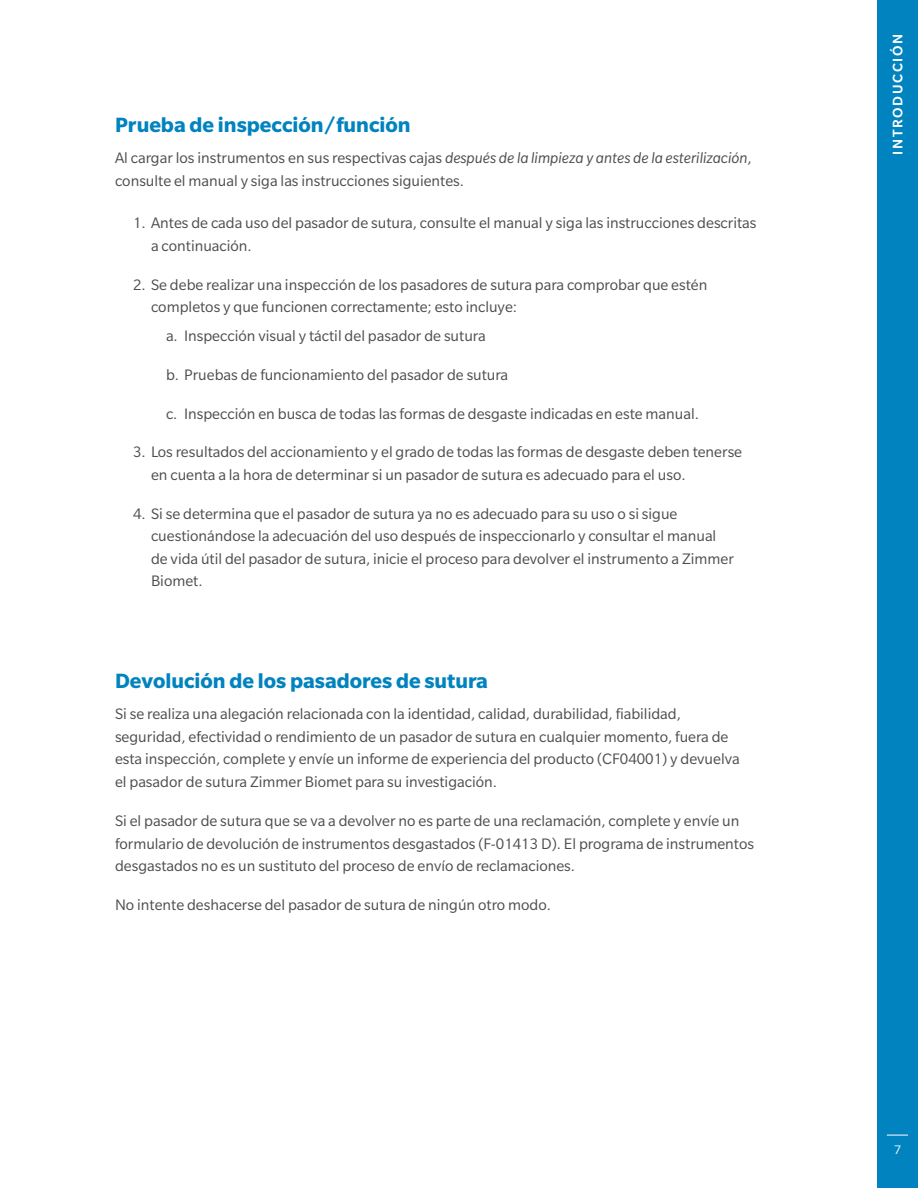
<style>
.page{position:relative;width:918px;height:1188px;background:#fff}
.page>*{position:absolute;margin:0;border:0;box-sizing:border-box;transform-origin:0 0}
.t1{font:700 22.5px "Slate Pro";color:#0083bf}
.t2{font:16.5px/22.5px "Slate Pro";color:#4d4d4f}
.t3{font:500 15px "Slate Pro";letter-spacing:.11em;color:#fff}
.t4{font:13.5px "Slate Pro";color:#fff}
.s1{font-style:italic}
</style>
<div class="page">
<div style="left:877px;top:0;width:41px;height:1188px;background:#0083bf"></div>
<svg style="left:887px;top:1135px;width:21px;height:1px"></svg>
<h1 class="t1" style="left:115px;top:112px;width:297px">Prueba de inspección/función</h1>
<p class="t2" style="left:115px;top:147px;width:638px">Al cargar los instrumentos en sus respectivas cajas <span class="s1">después de la limpieza y antes de la esterilización</span>, consulte el manual y siga las instrucciones siguientes.</p>
<p class="t2" style="left:151px;top:212px;width:607px;text-indent:-18px">1. Antes de cada uso del pasador de sutura, consulte el manual y siga las instrucciones descritas a continuación.</p>
<p class="t2" style="left:151px;top:273px;width:558px;text-indent:-18px">2. Se debe realizar una inspección de los pasadores de sutura para comprobar que estén completos y que funcionen correctamente; esto incluye:</p>
<p class="t2" style="left:166px;top:325px;width:321px">a. Inspección visual y táctil del pasador de sutura</p>
<p class="t2" style="left:166px;top:363px;width:344px">b. Pruebas de funcionamiento del pasador de sutura</p>
<p class="t2" style="left:166px;top:402px;width:534px">c. Inspección en busca de todas las formas de desgaste indicadas en este manual.</p>
<p class="t2" style="left:151px;top:441px;width:593px;text-indent:-18px">3. Los resultados del accionamiento y el grado de todas las formas de desgaste deben tenerse en cuenta a la hora de determinar si un pasador de sutura es adecuado para el uso.</p>
<p class="t2" style="left:151px;top:502px;width:585px;text-indent:-18px">4. Si se determina que el pasador de sutura ya no es adecuado para su uso o si sigue cuestionándose la adecuación del uso después de inspeccionarlo y consultar el manual de vida útil del pasador de sutura, inicie el proceso para devolver el instrumento a Zimmer Biomet.</p>
<h1 class="t1" style="left:115px;top:668px;width:374px">Devolución de los pasadores de sutura</h1>
<p class="t2" style="left:115px;top:703px;width:626px">Si se realiza una alegación relacionada con la identidad, calidad, durabilidad, fiabilidad, seguridad, efectividad o rendimiento de un pasador de sutura en cualquier momento, fuera de esta inspección, complete y envíe un informe de experiencia del producto (CF04001) y devuelva el pasador de sutura Zimmer Biomet para su investigación.</p>
<p class="t2" style="left:115px;top:809px;width:641px">Si el pasador de sutura que se va a devolver no es parte de una reclamación, complete y envíe un formulario de devolución de instrumentos desgastados (F-01413 D). El programa de instrumentos desgastados no es un sustituto del proceso de envío de reclamaciones.</p>
<p class="t2" style="left:115px;top:894px;width:438px">No intente deshacerse del pasador de sutura de ningún otro modo.</p>
<p class="t3" style="left:890px;top:155px;width:122px;rotate:-90deg">INTRODUCCIÓN</p>
<p class="t4" style="left:894px;top:1143px;width:8px">7</p>
</div>
